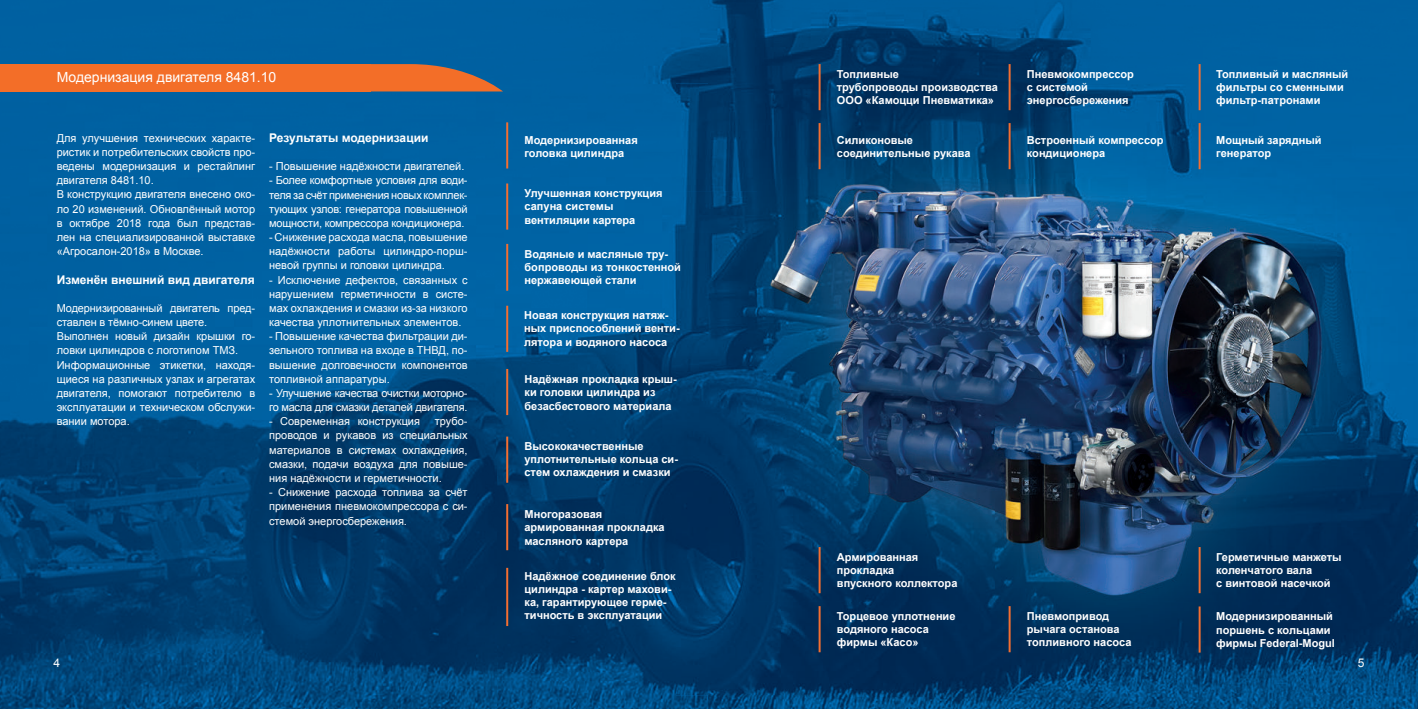
<style>
.page{position:relative;width:1418px;height:709px;background:#fff}
.page>*{position:absolute;margin:0;border:0;box-sizing:border-box;transform-origin:0 0}
.t1{font:14px "Arial";color:#fff}
.t2{font:700 12px "Arial";color:#fff}
.t3{font:12px "Arial";color:#fff}
.t4{font:11px/14.2px "Arial";color:#fff;text-align:justify}
.t5{font:700 11px/13.2px "Arial";color:#fff}
.t6{font:11px/14.2px "Arial";letter-spacing:-.02em;color:#fff}
</style>
<div class="page">
<img style="left:0;top:0;width:708px;height:709px">
<img style="left:708px;top:0;width:709px;height:84px">
<img style="left:708px;top:695px;width:709px;height:14px">
<div style="left:0;top:64px;width:370px;height:27px;background:#f36e28"></div>
<svg style="left:370px;top:64px;width:133px;height:27px;background:#bd6a42"></svg>
<img style="left:676px;top:84px;width:741px;height:107px">
<img style="left:676px;top:191px;width:105px;height:504px">
<img style="left:1312px;top:191px;width:105px;height:504px">
<img style="left:781px;top:601px;width:531px;height:94px">
<img style="left:757px;top:179px;width:579px;height:422px">
<hr style="left:506px;top:122px;width:2px;height:46px;background:#f36e31">
<hr style="left:506px;top:183px;width:2px;height:47px;background:#f36e31">
<hr style="left:506px;top:244px;width:2px;height:47px;background:#f36e31">
<hr style="left:506px;top:306px;width:2px;height:46px;background:#f36e31">
<hr style="left:506px;top:369px;width:2px;height:46px;background:#f36e31">
<hr style="left:1198px;top:547px;width:2px;height:46px;background:#f36e31">
<hr style="left:506px;top:436px;width:2px;height:47px;background:#f36e31">
<hr style="left:506px;top:504px;width:2px;height:46px;background:#f36e31">
<hr style="left:506px;top:568px;width:2px;height:58px;background:#f36e31">
<hr style="left:818px;top:547px;width:2px;height:46px;background:#f36e31">
<hr style="left:818px;top:606px;width:2px;height:46px;background:#f36e31">
<hr style="left:1008px;top:606px;width:2px;height:46px;background:#f36e31">
<hr style="left:1198px;top:606px;width:2px;height:46px;background:#f36e31">
<hr style="left:818px;top:64px;width:2px;height:46px;background:#f36e31">
<hr style="left:818px;top:123px;width:2px;height:46px;background:#f36e31">
<hr style="left:1008px;top:64px;width:2px;height:46px;background:#f36e31">
<hr style="left:1008px;top:123px;width:2px;height:46px;background:#f36e31">
<hr style="left:1198px;top:64px;width:2px;height:46px;background:#f36e31">
<hr style="left:1198px;top:123px;width:2px;height:46px;background:#f36e31">
<p class="t5" style="left:836px;top:67px;width:162px">Топливные<br>трубопроводы производства<br>ООО «Камоцци Пневматика»</p>
<p class="t1" style="left:57px;top:68px;width:221px">Модернизация двигателя 8481.10</p>
<p class="t5" style="left:1026px;top:68px;width:109px">Пневмокомпрессор с системой энергосбережения</p>
<p class="t5" style="left:836px;top:133px;width:135px">Силиконовые соединительные рукава</p>
<p class="t2" style="left:269px;top:129px;width:161px">Результаты модернизации</p>
<p class="t4" style="left:269px;top:159px;width:197px">- Повышение надёжности двигателей.</p>
<p class="t4" style="left:269px;top:173px;width:200px">- Более комфортные условия для води&shy;теля за счёт применения новых комплек&shy;тующих узлов: генератора повышенной мощности, компрессора кондиционера.</p>
<p class="t4" style="left:269px;top:230px;width:200px">- Снижение расхода масла, повышение надёжности работы цилиндро-порш&shy;невой группы и головки цилиндра.</p>
<p class="t4" style="left:269px;top:272px;width:200px">- Исключение дефектов, связанных с нарушением герметичности в систе&shy;мах охлаждения и смазки из-за низкого качества уплотнительных элементов.</p>
<p class="t4" style="left:269px;top:329px;width:200px">- Повышение качества фильтрации ди&shy;зельного топлива на входе в ТНВД, по&shy;вышение долговечности компонентов топливной аппаратуры.</p>
<p class="t6" style="left:269px;top:386px;width:200px">- Улучшение качества очистки моторно&shy;го масла для смазки деталей двигателя.</p>
<p class="t4" style="left:269px;top:414px;width:152px">- Современная конструкция</p>
<p class="t4" style="left:57px;top:131px;width:200px;text-align:left">Для улучшения технических характе&shy;ристик и потребительских свойств про&shy;ведены модернизация и рестайлинг двигателя 8481.10.<br>В конструкцию двигателя внесено око&shy;ло 20 изменений. Обновлённый мотор в октябре 2018 года был представ&shy;лен на специализированной выставке «Агросалон-2018» в Москве.</p>
<p class="t2" style="left:57px;top:271px;width:199px">Изменён внешний вид двигателя</p>
<p class="t4" style="left:57px;top:301px;width:200px;text-align:left">Модернизированный двигатель пред&shy;ставлен в тёмно-синем цвете.<br>Выполнен новый дизайн крышки го&shy;ловки цилиндров с логотипом ТМЗ.<br>Информационные этикетки, находя&shy;щиеся на различных узлах и агрегатах двигателя, помогают потребителю в эксплуатации и техническом обслужи&shy;вании мотора.</p>
<p class="t5" style="left:1026px;top:133px;width:138px">Встроенный компрессор кондиционера</p>
<p class="t5" style="left:524px;top:133px;width:115px">Модернизированная головка цилиндра</p>
<p class="t5" style="left:524px;top:187px;width:140px">Улучшенная конструкция сапуна системы вентиляции картера</p>
<p class="t5" style="left:524px;top:248px;width:158px">Водяные и масляные тру&shy;бопроводы из тонкостенной нержавеющей стали</p>
<p class="t5" style="left:524px;top:309px;width:157px">Новая конструкция натяж&shy;ных приспособлений венти&shy;лятора и водяного насоса</p>
<p class="t5" style="left:524px;top:373px;width:154px">Надёжная прокладка крыш&shy;ки головки цилиндра из безасбестового материала</p>
<p class="t4" style="left:269px;top:414px;width:200px;text-indent:166px">трубо&shy;проводов и рукавов из специальных материалов в системах охлаждения, смазки, подачи воздуха для повыше&shy;ния надёжности и герметичности.</p>
<p class="t4" style="left:269px;top:485px;width:200px">- Снижение расхода топлива за счёт применения пневмокомпрессора с си&shy;стемой энергосбережения.</p>
<p class="t5" style="left:524px;top:439px;width:155px">Высококачественные уплотнительные кольца си&shy;стем охлаждения и смазки</p>
<p class="t5" style="left:524px;top:508px;width:142px">Многоразовая армированная прокладка масляного картера</p>
<p class="t5" style="left:524px;top:569px;width:153px">Надёжное соединение блок цилиндра - картер махови&shy;ка, гарантирующее герме&shy;тичность в эксплуатации</p>
<p class="t5" style="left:836px;top:550px;width:122px">Армированная прокладка<br>впускного коллектора</p>
<p class="t5" style="left:1026px;top:609px;width:106px">Пневмопривод рычага останова топливного насоса</p>
<p class="t5" style="left:836px;top:609px;width:120px">Торцевое уплотнение водяного насоса фирмы «Касо»</p>
<p class="t5" style="left:1216px;top:68px;width:134px">Топливный и масляный фильтры со сменными фильтр-патронами</p>
<p class="t5" style="left:1216px;top:133px;width:107px">Мощный зарядный генератор</p>
<p class="t5" style="left:1216px;top:550px;width:127px">Герметичные манжеты коленчатого вала<br>с винтовой насечкой</p>
<p class="t5" style="left:1216px;top:610px;width:120px">Модернизированный поршень с кольцами фирмы Federal-Mogul</p>
<p class="t3" style="left:53px;top:654px;width:8px">4</p>
<p class="t3" style="left:1357px;top:654px;width:8px">5</p>
</div>
